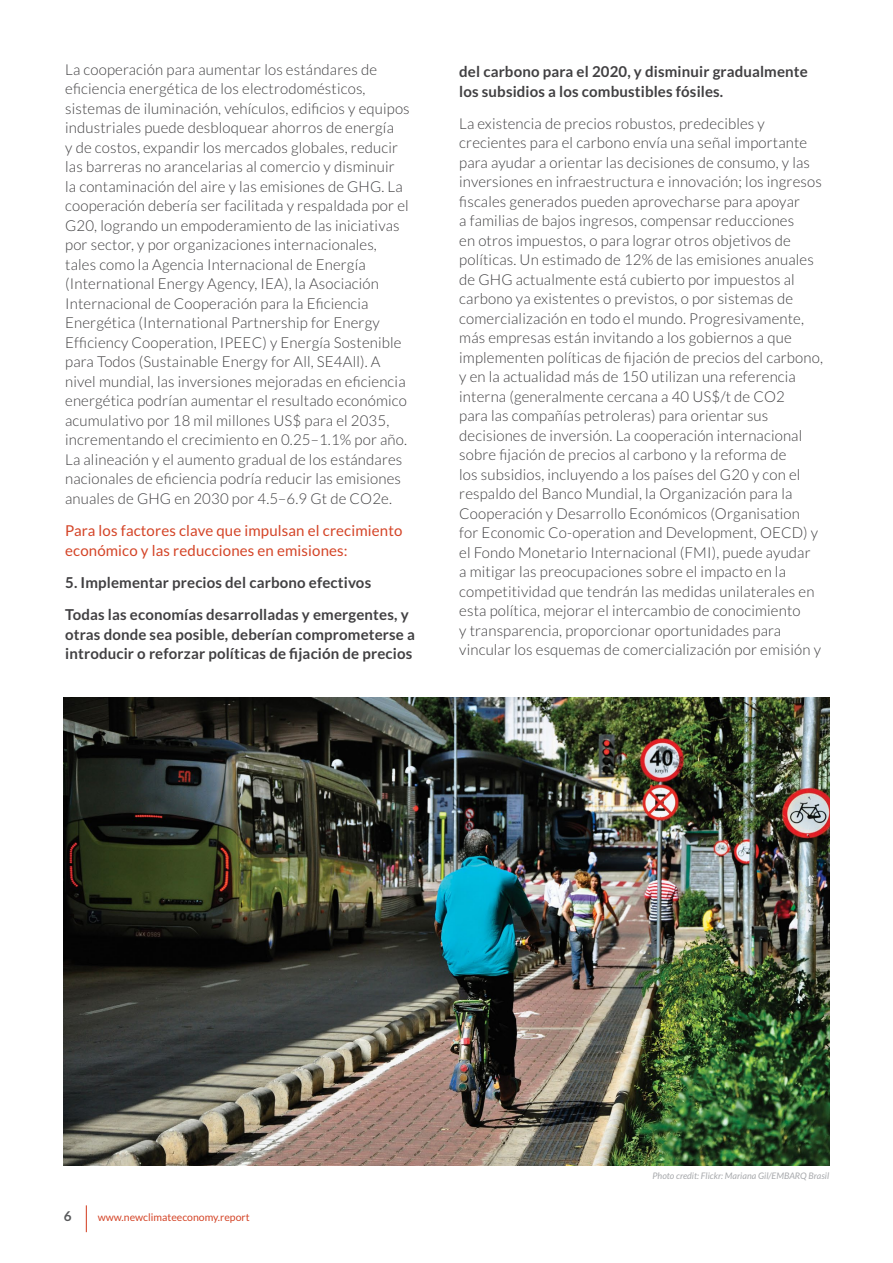
<style>
.page{position:relative;width:893px;height:1263px;background:#fff}
.page>*{position:absolute;margin:0;border:0;box-sizing:border-box;transform-origin:0 0}
.PARAGRAPH_COPY_GREY{font:300 15px/19.5px "Lato";letter-spacing:.01em;color:#414042}
.PARAGRAPH_COPY_GREY-2{font:700 15px/19.5px "Lato";letter-spacing:.01em;color:#414042}
.PARAGRAPH_COPY_GREY-3{font:15px/19.5px "Lato";letter-spacing:.01em;color:#d44427}
.t1{font:700 13.5px "Lato";color:#58595b}
.t2{font:10.5px "Lato";color:#d44427}
.t3{font:italic 9px "Lato";color:#a7a9ac}
</style>
<div class="page">
<svg style="left:86px;top:1205px;width:1px;height:27px"></svg>
<img style="left:64px;top:697px;width:765px;height:469px">
<p class="PARAGRAPH_COPY_GREY" style="left:65px;top:59px;width:346px">La cooperación para aumentar los estándares de eficiencia energética de los electrodomésticos, sistemas de iluminación, vehículos, edificios y equipos industriales puede desbloquear ahorros de energía<br>y de costos, expandir los mercados globales, reducir las barreras no arancelarias al comercio y disminuir<br>la contaminación del aire y las emisiones de GHG. La cooperación debería ser facilitada y respaldada por el G20, logrando un empoderamiento de las iniciativas por sector, y por organizaciones internacionales, tales como la Agencia Internacional de Energía (International Energy Agency, IEA), la Asociación Internacional de Cooperación para la Eficiencia Energética (International Partnership for Energy Efficiency Cooperation, IPEEC) y Energía Sostenible para Todos (Sustainable Energy for All, SE4All). A nivel mundial, las inversiones mejoradas en eficiencia energética podrían aumentar el resultado económico acumulativo por 18 mil millones US$ para el 2035, incrementando el crecimiento en 0.25–1.1% por año.<br>La alineación y el aumento gradual de los estándares nacionales de eficiencia podría reducir las emisiones anuales de GHG en 2030 por 4.5–6.9 Gt de CO2e.</p>
<p class="PARAGRAPH_COPY_GREY-3" style="left:65px;top:520px;width:339px">Para los factores clave que impulsan el crecimiento económico y las reducciones en emisiones:</p>
<p class="PARAGRAPH_COPY_GREY-2" style="left:65px;top:572px;width:308px">5. Implementar precios del carbono efectivos</p>
<p class="PARAGRAPH_COPY_GREY-2" style="left:65px;top:605px;width:351px">Todas las economías desarrolladas y emergentes, y otras donde sea posible, deberían comprometerse a introducir o reforzar políticas de fijación de precios</p>
<p class="PARAGRAPH_COPY_GREY-2" style="left:459px;top:61px;width:350px">del carbono para el 2020, y disminuir gradualmente los subsidios a los combustibles fósiles.</p>
<p class="PARAGRAPH_COPY_GREY" style="left:459px;top:113px;width:365px">La existencia de precios robustos, predecibles y crecientes para el carbono envía una señal importante para ayudar a orientar las decisiones de consumo, y las inversiones en infraestructura e innovación; los ingresos fiscales generados pueden aprovecharse para apoyar<br>a familias de bajos ingresos, compensar reducciones<br>en otros impuestos, o para lograr otros objetivos de políticas. Un estimado de 12% de las emisiones anuales de GHG actualmente está cubierto por impuestos al carbono ya existentes o previstos, o por sistemas de comercialización en todo el mundo. Progresivamente, más empresas están invitando a los gobiernos a que implementen políticas de fijación de precios del carbono, y en la actualidad más de 150 utilizan una referencia interna (generalmente cercana a 40 US$/t de CO2<br>para las compañías petroleras) para orientar sus decisiones de inversión. La cooperación internacional sobre fijación de precios al carbono y la reforma de<br>los subsidios, incluyendo a los países del G20 y con el respaldo del Banco Mundial, la Organización para la Cooperación y Desarrollo Económicos (Organisation<br>for Economic Co-operation and Development, OECD) y el Fondo Monetario Internacional (FMI), puede ayudar<br>a mitigar las preocupaciones sobre el impacto en la competitividad que tendrán las medidas unilaterales en esta política, mejorar el intercambio de conocimiento<br>y transparencia, proporcionar oportunidades para vincular los esquemas de comercialización por emisión y</p>
<p class="t1" style="left:64px;top:1207px;width:9px">6</p>
<p class="t2" style="left:98px;top:1211px;width:153px">www.newclimateeconomy.report</p>
<p class="t3" style="left:652px;top:1170px;width:178px">Photo credit: Flickr: Mariana Gil/EMBARQ Brasil</p>
</div>
